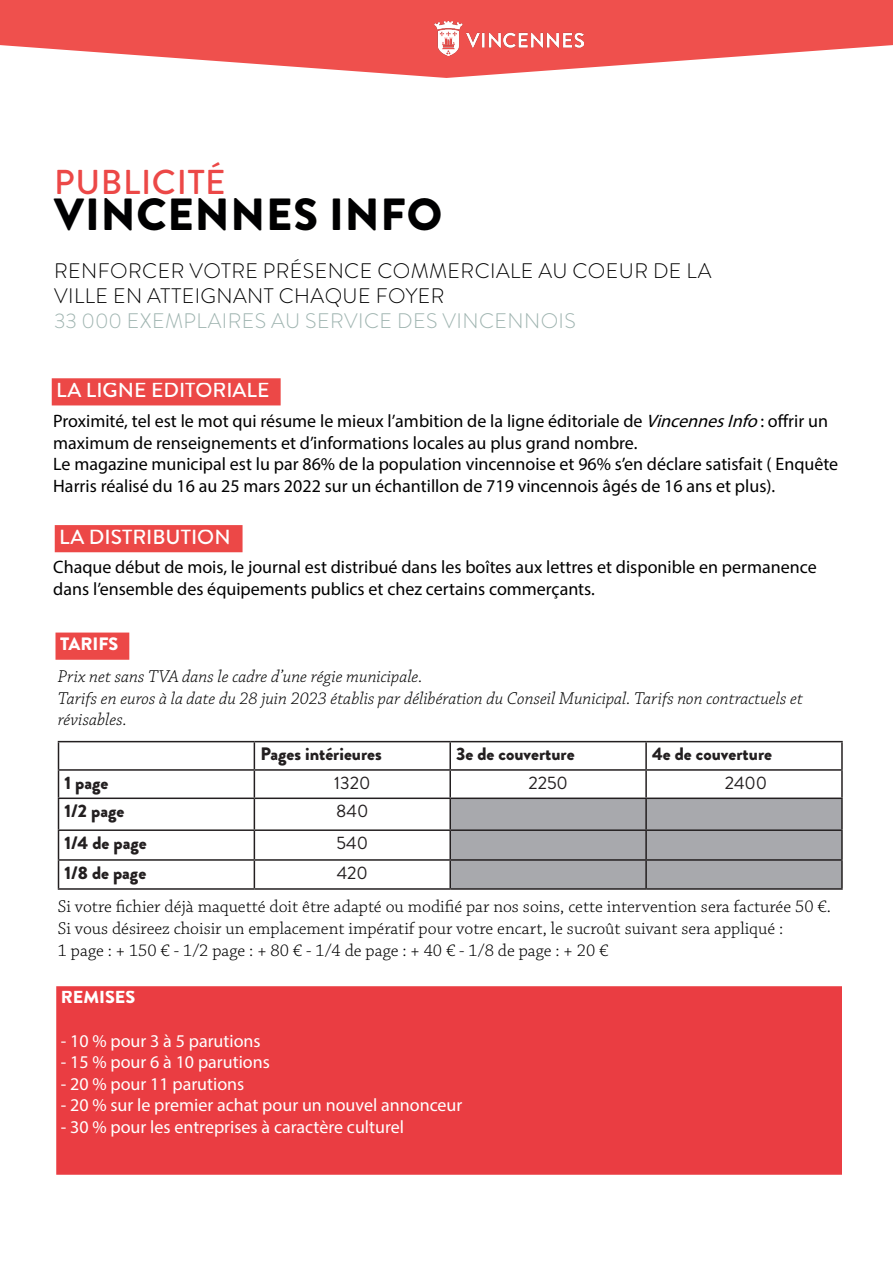
<style>
.page{position:relative;width:893px;height:1263px;background:#fff}
.page>*{position:absolute;margin:0;border:0;box-sizing:border-box;transform-origin:0 0}
.t1{font:900 45px "Brandon Grotesque";letter-spacing:.02em;color:#000001}
.t2{font:500 34.5px "Brandon Grotesque";letter-spacing:.02em;color:#ec4847}
.t3{font:300 21px/25.2px "Brandon Grotesque";letter-spacing:.02em;color:#000001}
.t4{font:500 21px "Brandon Grotesque";color:#fff}
.t5{font:18px/21.6px "Myriad Pro";color:#000001}
.t6{font:300 18px/21.6px "Chaparral Pro";color:#000001}
.t7{font:italic 300 18px/21.6px "Chaparral Pro";color:#000001}
.t8{font:18px "Myriad Pro";color:#fff}
.t9{font:900 18px "Brandon Grotesque";color:#231f20}
.t10{font:18px "Brandon Grotesque";color:#231f20}
.t11{font:900 18px "Brandon Grotesque";color:#fff}
.s1{color:#fff}
.s2{color:#9fb4b0}
.s3{font-style:italic}
</style>
<div class="page">
<div style="left:54px;top:380px;width:224px;height:23px;background:#ec4847"></div>
<div style="left:52px;top:378px;width:229px;height:27px;border:4px solid #ec4847"></div>
<div style="left:57px;top:527px;width:183px;height:23px;background:#ec4847"></div>
<div style="left:55px;top:525px;width:188px;height:27px;border:4px solid #ec4847"></div>
<div style="left:58px;top:635px;width:69px;height:22px;background:#ec4847"></div>
<div style="left:56px;top:632px;width:73px;height:28px;border:4px solid #ec4847"></div>
<div style="left:58px;top:988px;width:782px;height:184px;background:#ea3d42"></div>
<div style="left:56px;top:986px;width:786px;height:189px;border:4px solid #ea3d42"></div>
<svg style="left:0;top:0;width:893px;height:78px;fill:#ef504d"></svg>
<img style="left:435px;top:22px;width:148px;height:34px">
<div style="left:451px;top:799px;width:390px;height:89px;background:#a8a9ad"></div>
<hr style="left:58px;top:741px;width:196px;height:1px;background:#231f20">
<hr style="left:254px;top:741px;width:196px;height:1px;background:#231f20">
<hr style="left:450px;top:741px;width:196px;height:1px;background:#231f20">
<hr style="left:449px;top:742px;width:2px;height:27px;background:#231f20">
<hr style="left:646px;top:741px;width:197px;height:1px;background:#231f20">
<hr style="left:645px;top:742px;width:2px;height:27px;background:#231f20">
<hr style="left:841px;top:742px;width:2px;height:27px;background:#231f20">
<hr style="left:58px;top:769px;width:196px;height:2px;background:#231f20">
<svg style="left:58px;top:742px;width:1px;height:55px"></svg>
<hr style="left:254px;top:769px;width:196px;height:2px;background:#231f20">
<svg style="left:254px;top:742px;width:1px;height:55px"></svg>
<hr style="left:450px;top:769px;width:196px;height:2px;background:#231f20">
<hr style="left:449px;top:771px;width:2px;height:26px;background:#231f20">
<hr style="left:646px;top:769px;width:197px;height:2px;background:#231f20">
<hr style="left:645px;top:771px;width:2px;height:26px;background:#231f20">
<hr style="left:841px;top:771px;width:2px;height:26px;background:#231f20">
<hr style="left:58px;top:797px;width:196px;height:2px;background:#231f20">
<hr style="left:58px;top:799px;width:1px;height:30px;background:#231f20">
<hr style="left:254px;top:797px;width:196px;height:2px;background:#231f20">
<hr style="left:254px;top:799px;width:1px;height:30px;background:#231f20">
<hr style="left:450px;top:797px;width:196px;height:2px;background:#231f20">
<hr style="left:449px;top:799px;width:2px;height:30px;background:#231f20">
<hr style="left:646px;top:797px;width:197px;height:2px;background:#231f20">
<hr style="left:645px;top:799px;width:2px;height:30px;background:#231f20">
<hr style="left:841px;top:799px;width:2px;height:30px;background:#231f20">
<hr style="left:58px;top:829px;width:196px;height:2px;background:#231f20">
<hr style="left:254px;top:829px;width:196px;height:2px;background:#231f20">
<hr style="left:450px;top:829px;width:196px;height:2px;background:#231f20">
<hr style="left:449px;top:831px;width:2px;height:28px;background:#231f20">
<hr style="left:646px;top:829px;width:197px;height:2px;background:#231f20">
<hr style="left:645px;top:831px;width:2px;height:28px;background:#231f20">
<hr style="left:841px;top:831px;width:2px;height:28px;background:#231f20">
<hr style="left:58px;top:859px;width:196px;height:2px;background:#231f20">
<svg style="left:58px;top:831px;width:1px;height:57px"></svg>
<hr style="left:254px;top:859px;width:196px;height:2px;background:#231f20">
<svg style="left:254px;top:831px;width:1px;height:57px"></svg>
<hr style="left:450px;top:859px;width:196px;height:2px;background:#231f20">
<hr style="left:449px;top:861px;width:2px;height:27px;background:#231f20">
<hr style="left:646px;top:859px;width:197px;height:2px;background:#231f20">
<hr style="left:645px;top:861px;width:2px;height:27px;background:#231f20">
<hr style="left:841px;top:861px;width:2px;height:27px;background:#231f20">
<hr style="left:58px;top:888px;width:196px;height:2px;background:#231f20">
<hr style="left:254px;top:888px;width:196px;height:2px;background:#231f20">
<hr style="left:450px;top:888px;width:196px;height:2px;background:#231f20">
<hr style="left:646px;top:888px;width:197px;height:2px;background:#231f20">
<p class="t2" style="left:54px;top:158px;width:173px">PUBLICITÉ</p>
<p class="t1" style="left:54px;top:183px;width:419px">VINCENNES INFO<span class="s1">X</span></p>
<p class="t3" style="left:54px;top:258px;width:659px">RENFORCER VOTRE PRÉSENCE COMMERCIALE AU COEUR DE LA<br>VILLE EN ATTEIGNANT CHAQUE FOYER<br><span class="s2">33 000 EXEMPLAIRES AU SERVICE DES VINCENNOIS</span></p>
<p class="t4" style="left:56px;top:376px;width:215px">LA LIGNE ÉDITORIALE</p>
<p class="t5" style="left:53px;top:410px;width:786px">Proximité, tel est le mot qui résume le mieux l’ambition de la ligne éditoriale de <span class="s3">VincennesInfo</span>: offrir un maximum de renseignements et d’informations locales au plus grand nombre.<br>Le magazine municipal est lu par 86% de la population vincennoise et 96% s’en déclare satisfait ( Enquête Harris réalisé du 16 au 25 mars 2022 sur un échantillon de 719 vincennois âgés de 16 ans et plus).</p>
<p class="t4" style="left:59px;top:522px;width:173px">LA DISTRIBUTION</p>
<p class="t5" style="left:53px;top:556px;width:765px">Chaque début de mois, le journal est distribué dans les boîtes aux lettres et disponible en permanence dans l’ensemble des équipements publics et chez certains commerçants.</p>
<p class="t11" style="left:60px;top:631px;width:60px">TARIFS</p>
<p class="t7" style="left:58px;top:666px;width:747px">Prix net sans TVA dans le cadre d’une régie municipale.<br>Tarifs en euros à la date du 28 juin 2023 établis par délibération du Conseil Municipal. Tarifs non contractuels et révisables.</p>
<p class="t9" style="left:260px;top:741px;width:123px">Pages intérieures</p>
<p class="t9" style="left:456px;top:741px;width:120px">3e de couverture</p>
<p class="t9" style="left:652px;top:741px;width:121px">4e de couverture</p>
<p class="t9" style="left:65px;top:770px;width:45px">1 page</p>
<p class="t10" style="left:334px;top:770px;width:38px">1320</p>
<p class="t10" style="left:528px;top:770px;width:41px">2250</p>
<p class="t10" style="left:725px;top:770px;width:44px">2400</p>
<p class="t9" style="left:65px;top:798px;width:61px">1/2 page</p>
<p class="t10" style="left:336px;top:798px;width:34px">840</p>
<p class="t9" style="left:65px;top:830px;width:84px">1/4 de page</p>
<p class="t10" style="left:337px;top:830px;width:33px">540</p>
<p class="t9" style="left:65px;top:860px;width:83px">1/8 de page</p>
<p class="t10" style="left:337px;top:860px;width:33px">420</p>
<p class="t6" style="left:58px;top:897px;width:775px">Si votre fichier déjà maquetté doit être adapté ou modifié par nos soins, cette intervention sera facturée 50 €.<br>Si vous désireez choisir un emplacement impératif pour votre encart, le sucroût suivant sera appliqué :</p>
<p class="t6" style="left:58px;top:940px;width:552px">1 page : + 150 € - 1/2 page : + 80 € - 1/4 de page : + 40 € - 1/8 de page : + 20 €</p>
<p class="t11" style="left:61px;top:984px;width:76px">REMISES</p>
<p class="t8" style="left:61px;top:1029px;width:201px">- 10 % pour 3 à 5 parutions</p>
<p class="t8" style="left:61px;top:1051px;width:211px">- 15 % pour 6 à 10 parutions</p>
<p class="t8" style="left:61px;top:1072px;width:185px">- 20 % pour 11 parutions</p>
<p class="t8" style="left:61px;top:1094px;width:403px">- 20 % sur le premier achat pour un nouvel annonceur</p>
<p class="t8" style="left:61px;top:1116px;width:345px">- 30 % pour les entreprises à caractère culturel</p>
</div>
